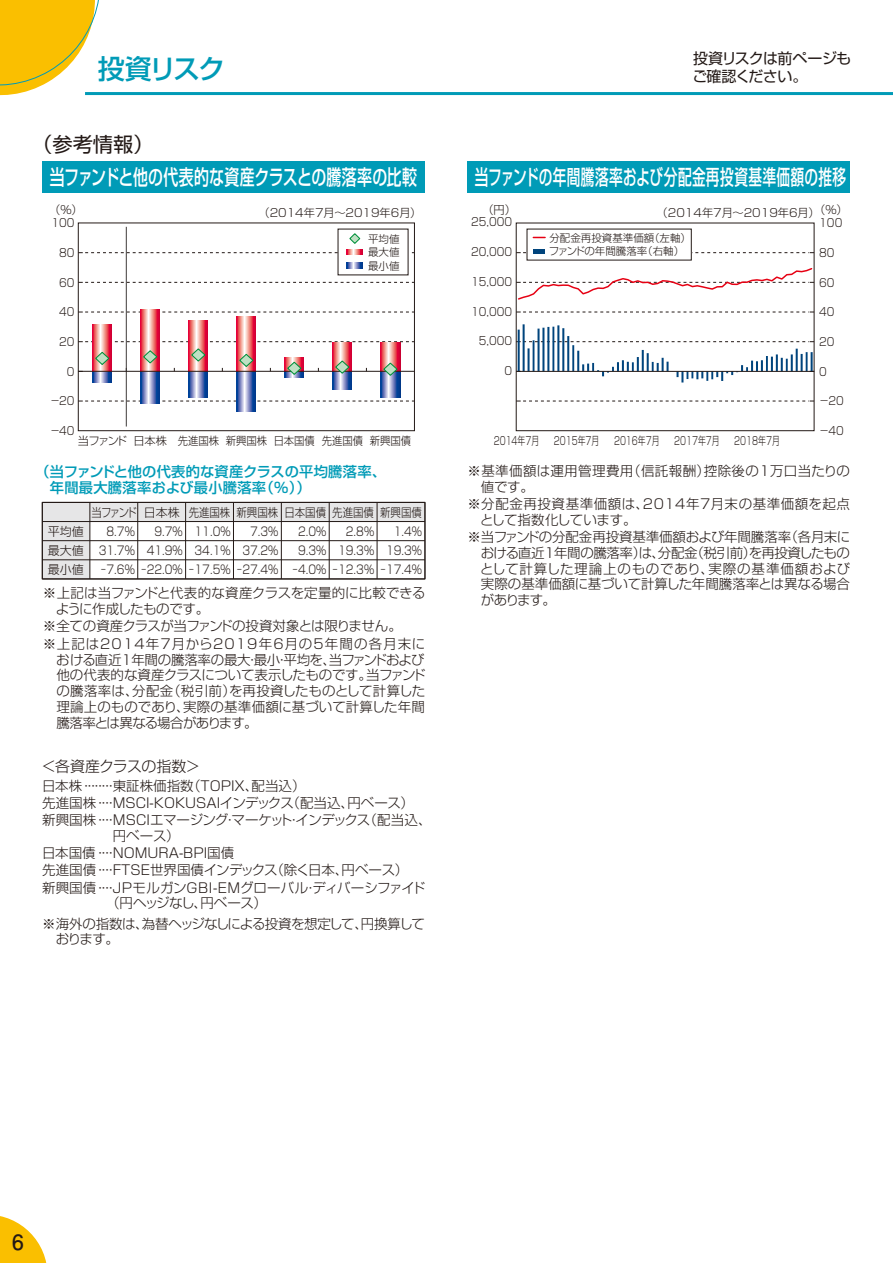
<style>
.page{position:relative;width:893px;height:1263px;background:#fff}
.page>*{position:absolute;margin:0;border:0;box-sizing:border-box;transform-origin:0 0}
.t1{font:500 27px "Shin Go Pro";letter-spacing:-.08em;color:#009bb7}
.t2{font:500 21px "Shin Go Pro";letter-spacing:.01em;color:#fff;scale:.65 1}
.t3{font:500 21px "Shin Go Pro";letter-spacing:-.01em;color:#fff;scale:.71 1}
.t4{font:700 21px "Futo Go B101 Pro";color:#231916}
.t5{font:20.25px "Shin Go Pro";color:#231916}
.t6{font:15px/18px "Shin Go Pro";letter-spacing:-.045em;color:#231916}
.t7{font:300 15px "Shin Go Pro";letter-spacing:-.02em;color:#231916}
.t8{font:500 14.25px/16.5px "Shin Go Pro";letter-spacing:.02em;color:#009bb7}
.t9{font:300 13.5px/15.8px "Shin Go Pro";color:#231916;text-align:justify}
.t10{font:300 13.5px/17.2px "Shin Go Pro";letter-spacing:.02em;color:#231916}
.t11{font:300 13.5px/20.2px "Shin Go Pro";letter-spacing:-.04em;color:#231916}
.t12{font:300 13.5px/15.8px "Shin Go Pro";letter-spacing:.04em;color:#231916}
.t13{font:300 13.5px/15.8px "Shin Go Pro";letter-spacing:-.02em;color:#231916}
.t14{font:300 13.5px/15.8px "Shin Go Pro";letter-spacing:.03em;color:#231916}
.t15{font:300 12px/19.2px "Shin Go Pro";color:#231916;text-align:right;scale:.85 1}
.t16{font:300 12px "Shin Go Pro";color:#231916;scale:.86 1}
.t17{font:300 12px/19.2px "Shin Go Pro";color:#231916;text-align:justify}
.t18{font:300 11.25px "Shin Go Pro";color:#231916}
.t19{font:300 11.25px "Shin Go Pro";color:#231916;scale:.9 1}
.t20{font:300 11.25px "Shin Go Pro";color:#231916;scale:.7 1}
.t21{font:300 10.5px/13.5px "Shin Go Pro";color:#231916}
</style>
<div class="page">
<svg style="left:0;top:1216px;width:47px;height:47px"></svg>
<svg style="left:0;top:0;width:115px;height:96px"></svg>
<div style="left:42px;top:161px;width:383px;height:32px;background:#009bb7"></div>
<div style="left:467px;top:161px;width:383px;height:32px;background:#009bb7"></div>
<div style="left:42px;top:502px;width:48px;height:77px;background:#e6e6e7"></div>
<div style="left:42px;top:502px;width:383px;height:19px;background:#e6e6e7"></div>
<div style="left:42px;top:502px;width:383px;height:77px;border:1px solid #231916"></div>
<hr style="left:42px;top:502px;width:1px;height:77px;background:#231916">
<hr style="left:90px;top:502px;width:1px;height:77px;background:#231916">
<hr style="left:137px;top:502px;width:1px;height:77px;background:#231916">
<hr style="left:185px;top:502px;width:1px;height:77px;background:#231916">
<hr style="left:233px;top:502px;width:1px;height:77px;background:#231916">
<hr style="left:281px;top:502px;width:1px;height:77px;background:#231916">
<hr style="left:329px;top:502px;width:1px;height:77px;background:#231916">
<hr style="left:377px;top:502px;width:1px;height:77px;background:#231916">
<hr style="left:425px;top:502px;width:1px;height:77px;background:#231916">
<hr style="left:42px;top:579px;width:383px;height:1px;background:#231916">
<hr style="left:42px;top:502px;width:383px;height:1px;background:#231916">
<hr style="left:42px;top:521px;width:383px;height:1px;background:#231916">
<hr style="left:42px;top:540px;width:383px;height:1px;background:#231916">
<hr style="left:42px;top:559px;width:383px;height:1px;background:#231916">
<svg style="left:80px;top:401px;width:333px;height:1px"></svg>
<svg style="left:80px;top:312px;width:333px;height:1px"></svg>
<svg style="left:80px;top:282px;width:333px;height:1px"></svg>
<svg style="left:80px;top:252px;width:333px;height:1px"></svg>
<svg style="left:520px;top:341px;width:292px;height:1px"></svg>
<svg style="left:518px;top:401px;width:294px;height:1px"></svg>
<svg style="left:518px;top:312px;width:294px;height:1px"></svg>
<svg style="left:518px;top:252px;width:294px;height:1px"></svg>
<div style="left:527px;top:229px;width:164px;height:31px;background:#fff"></div>
<hr style="left:533px;top:249px;width:12px;height:4px;background:#00447c">
<svg style="left:533px;top:237px;width:12px;height:1px"></svg>
<div style="left:338px;top:229px;width:70px;height:46px;background:#fff"></div>
<svg style="left:347px;top:249px;width:16px;height:6px"></svg>
<svg style="left:347px;top:263px;width:16px;height:5px"></svg>
<svg style="left:349px;top:233px;width:12px;height:11px"></svg>
<hr style="left:85px;top:92px;width:808px;height:3px;background:#009bb7">
<div style="left:78px;top:223px;width:337px;height:208px;border:1px solid #231916"></div>
<div style="left:516px;top:223px;width:298px;height:208px;border:1px solid #231916"></div>
<hr style="left:126px;top:227px;width:1px;height:199px;background:#3f3b3a">
<svg style="left:381px;top:377px;width:19px;height:20px"></svg>
<svg style="left:333px;top:377px;width:19px;height:12px"></svg>
<svg style="left:237px;top:377px;width:19px;height:35px"></svg>
<svg style="left:189px;top:377px;width:19px;height:20px"></svg>
<svg style="left:141px;top:377px;width:19px;height:27px"></svg>
<svg style="left:93px;top:377px;width:19px;height:5px"></svg>
<svg style="left:237px;top:316px;width:19px;height:25px"></svg>
<svg style="left:189px;top:321px;width:19px;height:20px"></svg>
<svg style="left:141px;top:309px;width:19px;height:32px"></svg>
<svg style="left:93px;top:324px;width:19px;height:17px"></svg>
<svg style="left:78px;top:341px;width:336px;height:36px"></svg>
<hr style="left:518px;top:330px;width:2px;height:41px;background:#00447c">
<hr style="left:523px;top:324px;width:2px;height:47px;background:#00447c">
<hr style="left:527px;top:348px;width:3px;height:23px;background:#00447c">
<hr style="left:533px;top:340px;width:1px;height:31px;background:#00447c">
<hr style="left:537px;top:329px;width:3px;height:42px;background:#00447c">
<hr style="left:542px;top:328px;width:2px;height:43px;background:#00447c">
<hr style="left:547px;top:327px;width:2px;height:44px;background:#00447c">
<hr style="left:552px;top:327px;width:2px;height:44px;background:#00447c">
<hr style="left:557px;top:325px;width:2px;height:46px;background:#00447c">
<hr style="left:562px;top:328px;width:2px;height:43px;background:#00447c">
<hr style="left:567px;top:336px;width:2px;height:35px;background:#00447c">
<hr style="left:572px;top:345px;width:2px;height:26px;background:#00447c">
<hr style="left:577px;top:351px;width:2px;height:20px;background:#00447c">
<svg style="left:582px;top:357px;width:57px;height:19px"></svg>
<hr style="left:642px;top:350px;width:2px;height:21px;background:#00447c">
<svg style="left:647px;top:353px;width:146px;height:29px"></svg>
<hr style="left:796px;top:349px;width:2px;height:22px;background:#00447c">
<svg style="left:801px;top:352px;width:13px;height:19px"></svg>
<svg style="left:516px;top:267px;width:298px;height:34px"></svg>
<hr style="left:516px;top:371px;width:298px;height:1px;background:#231916">
<h1 class="t1" style="left:98px;top:47px;width:129px">投資リスク</h1>
<h3 class="t5" style="left:32px;top:127px;width:123px">（参考情報）</h3>
<p class="t6" style="left:692px;top:48px;width:160px">投資リスクは前ページもご確認ください。</p>
<h2 class="t3" style="left:50px;top:160px;width:519px">当ファンドと他の代表的な資産クラスとの騰落率の比較</h2>
<h2 class="t2" style="left:475px;top:160px;width:573px">当ファンドの年間騰落率および分配金再投資基準価額の推移</h2>
<p class="t18" style="left:49px;top:200px;width:35px">（％）</p>
<p class="t18" style="left:258px;top:203px;width:165px">（2014年7月～2019年6月）</p>
<p class="t18" style="left:657px;top:203px;width:165px">（2014年7月～2019年6月）</p>
<p class="t18" style="left:482px;top:200px;width:35px">（円）</p>
<p class="t18" style="left:814px;top:200px;width:35px">（％）</p>
<p class="t21" style="left:549px;top:230px;width:144px">分配金再投資基準価額（左軸）ファンドの年間騰落率（右軸）</p>
<p class="t19" style="left:471px;top:213px;width:47px">25,000</p>
<p class="t19" style="left:819px;top:214px;width:27px">100</p>
<p class="t19" style="left:819px;top:243px;width:19px">80</p>
<p class="t19" style="left:819px;top:273px;width:19px">60</p>
<p class="t19" style="left:819px;top:303px;width:19px">40</p>
<p class="t19" style="left:819px;top:332px;width:19px">20</p>
<p class="t19" style="left:819px;top:362px;width:10px">0</p>
<p class="t19" style="left:819px;top:392px;width:29px">－20</p>
<p class="t19" style="left:819px;top:421px;width:29px">－40</p>
<p class="t19" style="left:52px;top:214px;width:27px">100</p>
<p class="t21" style="left:368px;top:231px;width:33px;text-align:justify">平均値最大値最小値</p>
<p class="t19" style="left:471px;top:243px;width:47px">20,000</p>
<p class="t19" style="left:59px;top:243px;width:19px">80</p>
<p class="t19" style="left:471px;top:272px;width:47px">15,000</p>
<p class="t19" style="left:59px;top:273px;width:19px">60</p>
<p class="t19" style="left:471px;top:302px;width:47px">10,000</p>
<p class="t19" style="left:59px;top:303px;width:19px">40</p>
<p class="t19" style="left:479px;top:332px;width:38px">5,000</p>
<p class="t19" style="left:59px;top:332px;width:19px">20</p>
<p class="t19" style="left:504px;top:361px;width:10px">0</p>
<p class="t19" style="left:67px;top:362px;width:10px">0</p>
<p class="t19" style="left:50px;top:392px;width:29px">－20</p>
<p class="t19" style="left:50px;top:421px;width:29px">－40</p>
<p class="t20" style="left:494px;top:431px;width:67px">2014年7月</p>
<p class="t20" style="left:554px;top:431px;width:67px">2015年7月</p>
<p class="t20" style="left:614px;top:431px;width:67px">2016年7月</p>
<p class="t20" style="left:674px;top:431px;width:67px">2017年7月</p>
<p class="t20" style="left:734px;top:431px;width:67px">2018年7月</p>
<p class="t18" style="left:78px;top:431px;width:335px">当ファンド日本株 先進国株 新興国株 日本国債 先進国債 新興国債</p>
<p class="t8" style="left:50px;top:461px;width:338px;text-indent:-14px">（当ファンドと他の代表的な資産クラスの平均騰落率、年間最大騰落率および最小騰落率（％））</p>
<p class="t16" style="left:91px;top:502px;width:386px">当ファンド 日本株 先進国株新興国株日本国債先進国債新興国債</p>
<p class="t17" style="left:48px;top:520px;width:37px">平均値最大値最小値</p>
<p class="t15" style="left:99px;top:520px;width:44px;text-align:justify;text-indent:8px">8.7% 31.7%－7.6%</p>
<p class="t15" style="left:141px;top:520px;width:51px">9.7%<br>41.9%－22.0%</p>
<p class="t15" style="left:189px;top:520px;width:51px;text-align:center">11.0%<br>34.1%－17.5%</p>
<p class="t15" style="left:236px;top:520px;width:51px">7.3%<br>37.2%－27.4%</p>
<p class="t15" style="left:292px;top:520px;width:42px;text-align:center">2.0%<br>9.3%－4.0%</p>
<p class="t15" style="left:332px;top:520px;width:51px">2.8%<br>19.3%－12.3%</p>
<p class="t15" style="left:380px;top:520px;width:51px">1.4%<br>19.3%－17.4%</p>
<p class="t13" style="left:56px;top:584px;width:371px;text-indent:-13px">※上記は当ファンドと代表的な資産クラスを定量的に比較できるように作成したものです。</p>
<p class="t10" style="left:43px;top:616px;width:384px">※全ての資産クラスが当ファンドの投資対象とは限りません。<br>※上記は2014年7月から2019年6月の5年間の各月末に</p>
<p class="t9" style="left:56px;top:650px;width:371px">おける直近1年間の騰落率の最大・最小・平均を、当ファンドおよび他の代表的な資産クラスについて表示したものです。当ファンドの騰落率は、分配金（税引前）を再投資したものとして計算した理論上のものであり、実際の基準価額に基づいて計算した年間騰落率とは異なる場合があります。</p>
<p class="t7" style="left:42px;top:754px;width:160px">＜各資産クラスの指数＞</p>
<p class="t9" style="left:42px;top:775px;width:391px;line-height:17.2px;text-align:left">日本株・・・・・・・・東証株価指数（TOPIX、配当込）<br>先進国株・・・・MSCI-KOKUSAIインデックス（配当込、円ベース）<br>新興国株・・・・MSCIエマージング・マーケット・インデックス（配当込、</p>
<p class="t9" style="left:42px;top:825px;width:385px;line-height:17.2px;text-align:left;text-indent:71px">円ベース）<br>日本国債・・・・NOMURA-BPI国債<br>先進国債・・・・FTSE世界国債インデックス（除く日本、円ベース）<br>新興国債・・・・JPモルガンGBI-EMグローバル・ディバーシファイド</p>
<p class="t11" style="left:42px;top:891px;width:384px;text-indent:64px">（円ヘッジなし、円ベース）<br>※海外の指数は、為替ヘッジなしによる投資を想定して、円換算して</p>
<p class="t9" style="left:56px;top:930px;width:65px">おります。</p>
<p class="t14" style="left:481px;top:461px;width:371px;text-indent:-14px">※基準価額は運用管理費用（信託報酬）控除後の1万口当たりの値です。</p>
<p class="t12" style="left:480px;top:495px;width:371px;text-indent:-13px">※分配金再投資基準価額は、2014年7月末の基準価額を起点として指数化しています。</p>
<p class="t9" style="left:480px;top:528px;width:372px;text-indent:-13px">※当ファンドの分配金再投資基準価額および年間騰落率（各月末における直近1年間の騰落率）は、分配金（税引前）を再投資したものとして計算した理論上のものであり、実際の基準価額および実際の基準価額に基づいて計算した年間騰落率とは異なる場合があります。</p>
<h2 class="t4" style="left:12px;top:1225px;width:13px">6</h2>
</div>
